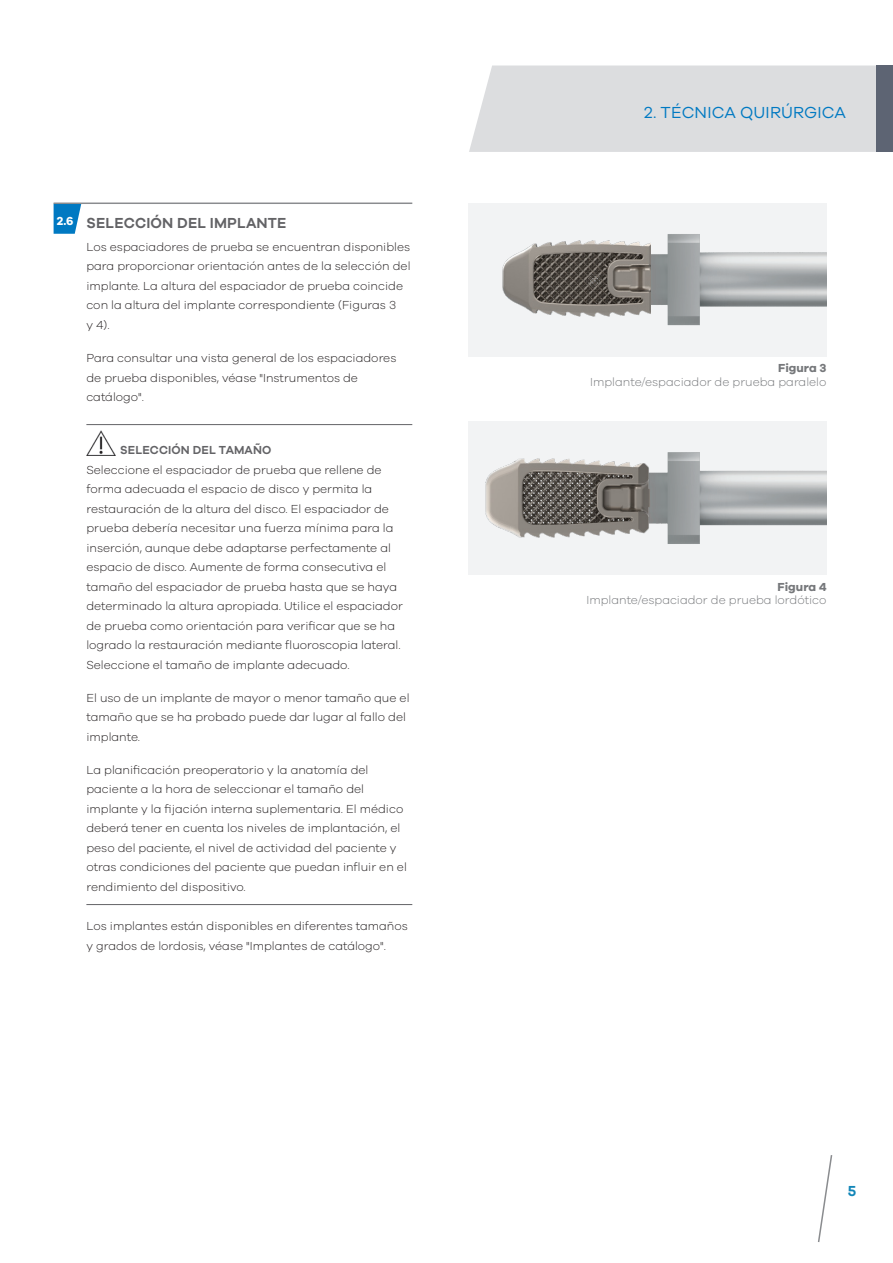
<style>
.page{position:relative;width:893px;height:1263px;background:#fff}
.page>*{position:absolute;margin:0;border:0;box-sizing:border-box;transform-origin:0 0}
.t1{font:16.5px "Galano Grotesque";letter-spacing:.01em;color:#0079c2}
.t2{font:600 15px "Galano Grotesque";letter-spacing:.01em;color:#636366}
.t3{font:600 15px "Galano Grotesque";color:#1286b8}
.t4{font:300 12px/19.5px "Galano Grotesque";color:#231f20}
.t5{font:300 12px "Galano Grotesque";color:#76787b}
.t6{font:600 12px "Galano Grotesque";letter-spacing:.01em;color:#636366}
.t7{font:700 12px "Galano Grotesque";color:#76787b}
.t8{font:700 12px "Galano Grotesque";color:#fff}
</style>
<div class="page">
<svg style="left:818px;top:1155px;width:15px;height:87px"></svg>
<div style="left:469px;top:65px;width:407px;height:87px;background:#dcdddf"></div>
<div style="left:876px;top:65px;width:17px;height:87px;background:#5d6473"></div>
<hr style="left:86px;top:424px;width:326px;height:1px;background:#636366">
<hr style="left:86px;top:904px;width:326px;height:1px;background:#636366">
<img style="left:86px;top:430px;width:29px;height:25px">
<svg style="left:54px;top:204px;width:27px;height:30px"></svg>
<hr style="left:54px;top:203px;width:358px;height:1px;background:#8a8c8f">
<img style="left:468px;top:203px;width:358px;height:153px">
<img style="left:495px;top:235px;width:156px;height:86px">
<img style="left:468px;top:421px;width:358px;height:154px">
<img style="left:479px;top:452px;width:170px;height:87px">
<p class="t8" style="left:57px;top:213px;width:18px">2.6</p>
<p class="t2" style="left:86px;top:214px;width:202px">SELECCIÓN DEL IMPLANTE</p>
<p class="t4" style="left:86px;top:237px;width:326px">Los espaciadores de prueba se encuentran disponibles para proporcionar orientación antes de la selección del implante. La altura del espaciador de prueba coincide con la altura del implante correspondiente (Figuras 3<br>y 4).</p>
<p class="t4" style="left:86px;top:348px;width:312px">Para consultar una vista general de los espaciadores de prueba disponibles, véase "Instrumentos de catálogo".</p>
<p class="t6" style="left:120px;top:443px;width:153px">SELECCIÓN DEL TAMAÑO</p>
<p class="t4" style="left:86px;top:459px;width:318px">Seleccione el espaciador de prueba que rellene de forma adecuada el espacio de disco y permita la restauración de la altura del disco. El espaciador de prueba debería necesitar una fuerza mínima para la inserción, aunque debe adaptarse perfectamente al espacio de disco. Aumente de forma consecutiva el tamaño del espaciador de prueba hasta que se haya determinado la altura apropiada. Utilice el espaciador de prueba como orientación para verificar que se ha logrado la restauración mediante fluoroscopia lateral.<br>Seleccione el tamaño de implante adecuado.</p>
<p class="t4" style="left:86px;top:687px;width:325px">El uso de un implante de mayor o menor tamaño que el tamaño que se ha probado puede dar lugar al fallo del implante.</p>
<p class="t4" style="left:86px;top:759px;width:322px">La planificación preoperatorio y la anatomía del paciente a la hora de seleccionar el tamaño del implante y la fijación interna suplementaria. El médico deberá tener en cuenta los niveles de implantación, el peso del paciente, el nivel de actividad del paciente y otras condiciones del paciente que puedan influir en el rendimiento del dispositivo.</p>
<p class="t4" style="left:86px;top:916px;width:323px">Los implantes están disponibles en diferentes tamaños y grados de lordosis, véase "Implantes de catálogo".</p>
<h1 class="t1" style="left:644px;top:102px;width:203px">2. TÉCNICA QUIRÚRGICA</h1>
<p class="t7" style="left:778px;top:361px;width:50px">Figura 3</p>
<p class="t5" style="left:590px;top:375px;width:238px">Implante/espaciador de prueba paralelo</p>
<p class="t7" style="left:778px;top:579px;width:50px">Figura 4</p>
<p class="t5" style="left:586px;top:593px;width:242px">Implante/espaciador de prueba lordótico</p>
<p class="t3" style="left:848px;top:1181px;width:10px">5</p>
</div>
